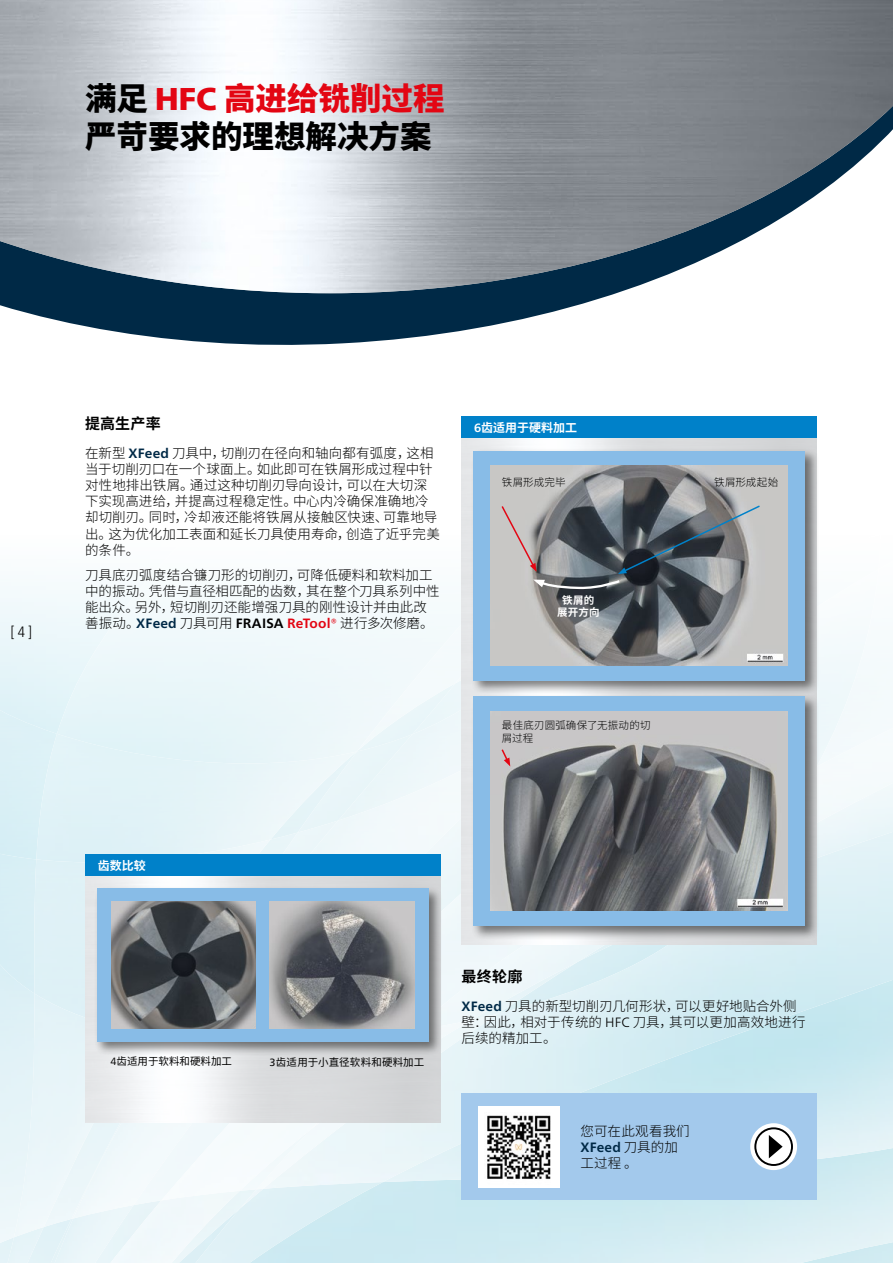
<style>
.page{position:relative;width:893px;height:1263px;background:#fff}
.page>*{position:absolute;margin:0;border:0;box-sizing:border-box;transform-origin:0 0}
.t1{font:900 31.5px/37.8px "Noto Sans SC";color:#000}
.t2{font:700 15px "Noto Sans SC";letter-spacing:.01em;color:#000}
.t3{font:300 condensed 15px "Frutiger Neue LT Pro";color:#000}
.t4{font:300 13.5px/16.2px "Noto Sans SC";letter-spacing:.005em;color:#000}
.t5{font:700 13.5px "Frutiger Neue LT Pro";letter-spacing:.015em;color:#002946}
.t6{font:700 12px "Noto Sans SC";color:#fff}
.t7{font:300 10.5px/12.6px "Noto Sans SC";letter-spacing:.015em;color:#000}
.t8{font:10.5px "Noto Sans SC";color:#000}
.t9{font:700 10.5px/12.6px "Noto Sans SC";letter-spacing:.015em;color:#fff;text-align:center}
.s1{font-family:"Frutiger Neue LT Pro";color:#e30613}
.s2{color:#e30613}
.s3{font-family:"Frutiger Neue LT Pro";font-weight:700;color:#002946}
.s4{font-family:"Frutiger Neue LT Pro";font-weight:700}
.s5{font-family:"Frutiger Neue LT Pro";font-weight:700;color:#e30613}
.s6{font-family:"Frutiger Neue LT Pro"}
.s7{font-family:"Noto Sans SC";font-weight:300;color:#000}
</style>
<div class="page">
<div style="left:36px;top:734px;width:271px;height:105px;background:#e2f3f7"></div>
<img style="left:4px;top:1227px;width:40px;height:36px">
<img style="left:14px;top:993px;width:127px;height:244px">
<img style="left:256px;top:1200px;width:127px;height:63px">
<img style="left:263px;top:761px;width:630px;height:428px">
<img style="left:240px;top:1208px;width:16px;height:55px">
<img style="left:101px;top:1191px;width:139px;height:72px">
<img style="left:161px;top:1122px;width:251px;height:78px">
<img style="left:240px;top:1189px;width:23px;height:19px">
<img style="left:256px;top:1122px;width:205px;height:67px">
<img style="left:310px;top:551px;width:583px;height:579px">
<svg style="left:0;top:293px;width:617px;height:52px;fill:#002946"></svg>
<img style="left:0;top:0;width:893px;height:293px">
<img style="left:85px;top:876px;width:355px;height:246px">
<img style="left:461px;top:438px;width:355px;height:506px">
<div style="left:470px;top:694px;width:349px;height:246px;background:#000;opacity:.5"></div>
<div style="left:473px;top:696px;width:332px;height:230px;background:#88bce7"></div>
<img style="left:490px;top:711px;width:298px;height:200px">
<div style="left:470px;top:448px;width:349px;height:247px;background:#000;opacity:.5"></div>
<div style="left:473px;top:451px;width:332px;height:229px;background:#88bce7"></div>
<img style="left:490px;top:466px;width:298px;height:199px">
<svg style="left:500px;top:504px;width:261px;height:86px"></svg>
<svg style="left:500px;top:748px;width:10px;height:18px"></svg>
<div style="left:94px;top:886px;width:349px;height:170px;background:#000;opacity:.5"></div>
<div style="left:97px;top:888px;width:331px;height:153px;background:#88bce7"></div>
<img style="left:111px;top:901px;width:145px;height:128px">
<img style="left:270px;top:901px;width:144px;height:128px">
<div style="left:461px;top:417px;width:355px;height:21px;background:#0081c9"></div>
<div style="left:461px;top:1093px;width:355px;height:106px;background:#a3c9ec"></div>
<svg style="left:750px;top:1123px;width:47px;height:47px"></svg>
<div style="left:754px;top:1127px;width:39px;height:39px;border:2px solid #000;border-radius:50%"></div>
<svg style="left:769px;top:1135px;width:14px;height:23px"></svg>
<div style="left:85px;top:854px;width:355px;height:22px;background:#0081c9"></div>
<img style="left:478px;top:1106px;width:81px;height:81px">
<h1 class="t1" style="left:85px;top:80px;width:361px">满足 <span class="s1">HFC</span> <span class="s2">高进给铣削过程</span>严苛要求的理想解决方案</h1>
<p class="t3" style="left:10px;top:623px;width:23px">[ 4 ]</p>
<p class="t2" style="left:85px;top:415px;width:77px">提高生产率</p>
<p class="t4" style="left:85px;top:445px;width:356px">在新型 <span class="s3">XFeed</span> 刀具中，切削刃在径向和轴向都有弧度，这相当于切削刃口在一个球面上。如此即可在铁屑形成过程中针对性地排出铁屑。通过这种切削刃导向设计，可以在大切深下实现高进给，并提高过程稳定性。中心内冷确保准确地冷却切削刃。同时，冷却液还能将铁屑从接触区快速、可靠地导出。这为优化加工表面和延长刀具使用寿命，创造了近乎完美的条件。</p>
<p class="t4" style="left:85px;top:567px;width:356px">刀具底刃弧度结合镰刀形的切削刃，可降低硬料和软料加工中的振动。凭借与直径相匹配的齿数，其在整个刀具系列中性能出众。另外，短切削刃还能增强刀具的刚性设计并由此改善振动。<span class="s3">XFeed</span> 刀具可用 <span class="s4">FRAISA</span> <span class="s5">ReTool®</span> 进行多次修磨。</p>
<p class="t6" style="left:474px;top:421px;width:105px"><span class="s6">6</span>齿适用于硬料加工</p>
<p class="t7" style="left:502px;top:476px;width:65px">铁屑形成完毕</p>
<p class="t9" style="left:557px;top:594px;width:44px">铁屑的展开方向</p>
<p class="t7" style="left:502px;top:719px;width:150px">最佳底刃圆弧确保了无振动的切屑过程</p>
<p class="t7" style="left:714px;top:476px;width:66px">铁屑形成起始</p>
<p class="t6" style="left:98px;top:858px;width:49px">齿数比较</p>
<p class="t8" style="left:111px;top:1055px;width:123px"><span class="s6">4</span>齿适用于软料和硬料加工</p>
<p class="t8" style="left:270px;top:1056px;width:156px"><span class="s6">3</span>齿适用于小直径软料和硬料加工</p>
<p class="t2" style="left:461px;top:968px;width:62px">最终轮廓</p>
<p class="t4" style="left:461px;top:998px;width:346px"><span class="s3">XFeed</span> 刀具的新型切削刃几何形状，可以更好地贴合外侧壁：因此，相对于传统的 <span class="s6">HFC</span> 刀具，其可以更加高效地进行后续的精加工。</p>
<p class="t4" style="left:580px;top:1123px;width:111px">您可在此观看我们</p>
<p class="t5" style="left:580px;top:1139px;width:99px">XFeed <span class="s7">刀具的加</span></p>
<p class="t4" style="left:580px;top:1155px;width:59px">工过程 。</p>
</div>
